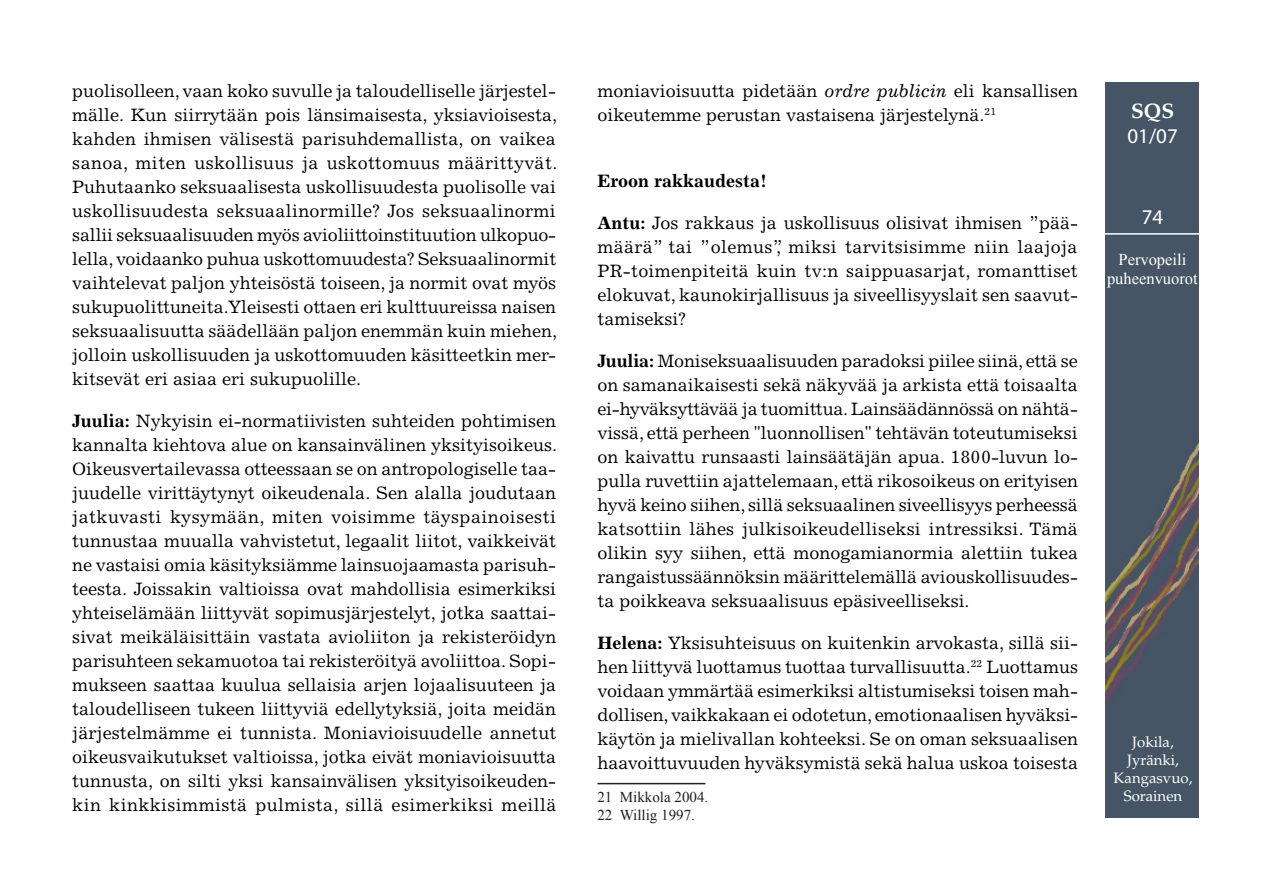
<style>
.page{position:relative;width:1263px;height:893px;background:#fff}
.page>*{position:absolute;margin:0;border:0;box-sizing:border-box;transform-origin:0 0}
.t1{font:21px "Myriad Pro";color:#fff}
.t2{font:700 21px "Palatino LT Std";color:#fff}
.tekstivartalo{font:18px/24px "Excelsior LT Std";color:#000;text-align:justify}
.Endnote_Text{font:18px/24px "Excelsior LT Std";color:#000;text-align:justify}
.tekstivartalo-2{font:700 18px "Excelsior LT Std";color:#000}
.t3{font:16.5px/19.8px "Times New Roman";color:#fff;text-align:center}
.t4{font:15px/18px "Palatino LT Std";color:#fff;text-align:center}
.Endnote_Text-2{font:15px "Times New Roman";color:#231f20}
.s1{font-weight:700}
.s2{font-style:italic}
</style>
<div class="page">
<img style="left:1106px;top:82px;width:92px;height:736px">
<hr style="left:1100px;top:233px;width:103px;height:2px;background:#fff">
<hr style="left:597px;top:783px;width:108px;height:1px;background:#231f20">
<p class="Endnote_Text" style="left:72px;top:79px;width:487px">puolisolleen, vaan koko suvulle ja taloudelliselle järjestel&shy;mälle. Kun siirrytään pois länsimaisesta, yksiavioisesta, kahden ihmisen välisestä parisuhdemallista, on vaikea sanoa, miten uskollisuus ja uskottomuus määrittyvät.<br>Puhutaanko seksuaalisesta uskollisuudesta puolisolle vai uskollisuudesta seksuaalinormille? Jos seksuaalinormi sallii seksuaalisuuden myös avioliittoinstituution ulkopuo&shy;lella, voidaanko puhua uskottomuudesta? Seksuaalinormit vaihtelevat paljon yhteisöstä toiseen, ja normit ovat myös sukupuolittuneita. Yleisesti ottaen eri kulttuureissa naisen seksuaalisuutta säädellään paljon enemmän kuin miehen, jolloin uskollisuuden ja uskottomuuden käsitteetkin mer&shy;kitsevät eri asiaa eri sukupuolille.</p>
<p class="tekstivartalo" style="left:72px;top:409px;width:486px"><span class="s1">Juulia:</span> Nykyisin ei-normatiivisten suhteiden pohtimisen kannalta kiehtova alue on kansainvälinen yksityisoikeus.<br>Oikeusvertailevassa otteessaan se on antropologiselle taa&shy;juudelle virittäytynyt oikeudenala. Sen alalla joudutaan jatkuvasti kysymään, miten voisimme täyspainoisesti tunnustaa muualla vahvistetut, legaalit liitot, vaikkeivät ne vastaisi omia käsityksiämme lainsuojaamasta parisuh&shy;teesta. Joissakin valtioissa ovat mahdollisia esimerkiksi yhteiselämään liittyvät sopimusjärjestelyt, jotka saattai&shy;sivat meikäläisittäin vastata avioliiton ja rekisteröidyn parisuhteen sekamuotoa tai rekisteröityä avoliittoa. Sopi&shy;mukseen saattaa kuulua sellaisia arjen lojaalisuuteen ja taloudelliseen tukeen liittyviä edellytyksiä, joita meidän järjestelmämme ei tunnista. Moniavioisuudelle annetut oikeusvaikutukset valtioissa, jotka eivät moniavioisuutta tunnusta, on silti yksi kansainvälisen yksityisoikeuden&shy;kin kinkkisimmistä pulmista, sillä esimerkiksi meillä</p>
<p class="tekstivartalo" style="left:597px;top:79px;width:482px">moniavioisuutta pidetään <span class="s2">ordre publicin</span> eli kansallisen oikeutemme perustan vastaisena järjestelynä.<sup>21</sup></p>
<p class="tekstivartalo-2" style="left:597px;top:170px;width:171px">Eroon rakkaudesta!</p>
<p class="tekstivartalo" style="left:597px;top:211px;width:482px"><span class="s1">Antu:</span> Jos rakkaus ja uskollisuus olisivat ihmisen ”pää&shy;määrä” tai ”olemus”, miksi tarvitsisimme niin laajoja PR-toimenpiteitä kuin tv:n saippuasarjat, romanttiset elokuvat, kaunokirjallisuus ja siveellisyyslait sen saavut&shy;tamiseksi?</p>
<p class="tekstivartalo" style="left:597px;top:349px;width:482px"><span class="s1">Juulia:</span> Moniseksuaalisuuden paradoksi piilee siinä, että se on samanaikaisesti sekä näkyvää ja arkista että toisaalta ei-hyväksyttävää ja tuomittua. Lainsäädännössä on nähtä&shy;vissä, että perheen "luonnollisen" tehtävän toteutumiseksi on kaivattu runsaasti lainsäätäjän apua. 1800-luvun lo&shy;pulla ruvettiin ajattelemaan, että rikosoikeus on erityisen hyvä keino siihen, sillä seksuaalinen siveellisyys perheessä katsottiin lähes julkisoikeudelliseksi intressiksi. Tämä olikin syy siihen, että monogamianormia alettiin tukea rangaistussäännöksin määrittelemällä aviouskollisuudes&shy;ta poikkeava seksuaalisuus epäsiveelliseksi.</p>
<p class="tekstivartalo" style="left:597px;top:631px;width:482px"><span class="s1">Helena:</span> Yksisuhteisuus on kuitenkin arvokasta, sillä sii&shy;hen liittyvä luottamus tuottaa turvallisuutta.<sup>22</sup> Luottamus voidaan ymmärtää esimerkiksi altistumiseksi toisen mah&shy;dollisen, vaikkakaan ei odotetun, emotionaalisen hyväksi&shy;käytön ja mielivallan kohteeksi. Se on oman seksuaalisen haavoittuvuuden hyväksymistä sekä halua uskoa toisesta</p>
<p class="Endnote_Text-2" style="left:597px;top:786px;width:112px">21 Mikkola 2004.</p>
<p class="Endnote_Text-2" style="left:597px;top:804px;width:99px">22 Willig 1997.</p>
<p class="t2" style="left:1131px;top:99px;width:45px">SQS</p>
<p class="t1" style="left:1127px;top:123px;width:52px">01/07</p>
<p class="t1" style="left:1142px;top:204px;width:23px">74</p>
<p class="t3" style="left:1107px;top:249px;width:92px">Pervopeili puheenvuorot</p>
<p class="t4" style="left:1114px;top:733px;width:80px">Jokila,<br>Jyränki,<br>Kangasvuo,<br>Sorainen</p>
</div>
